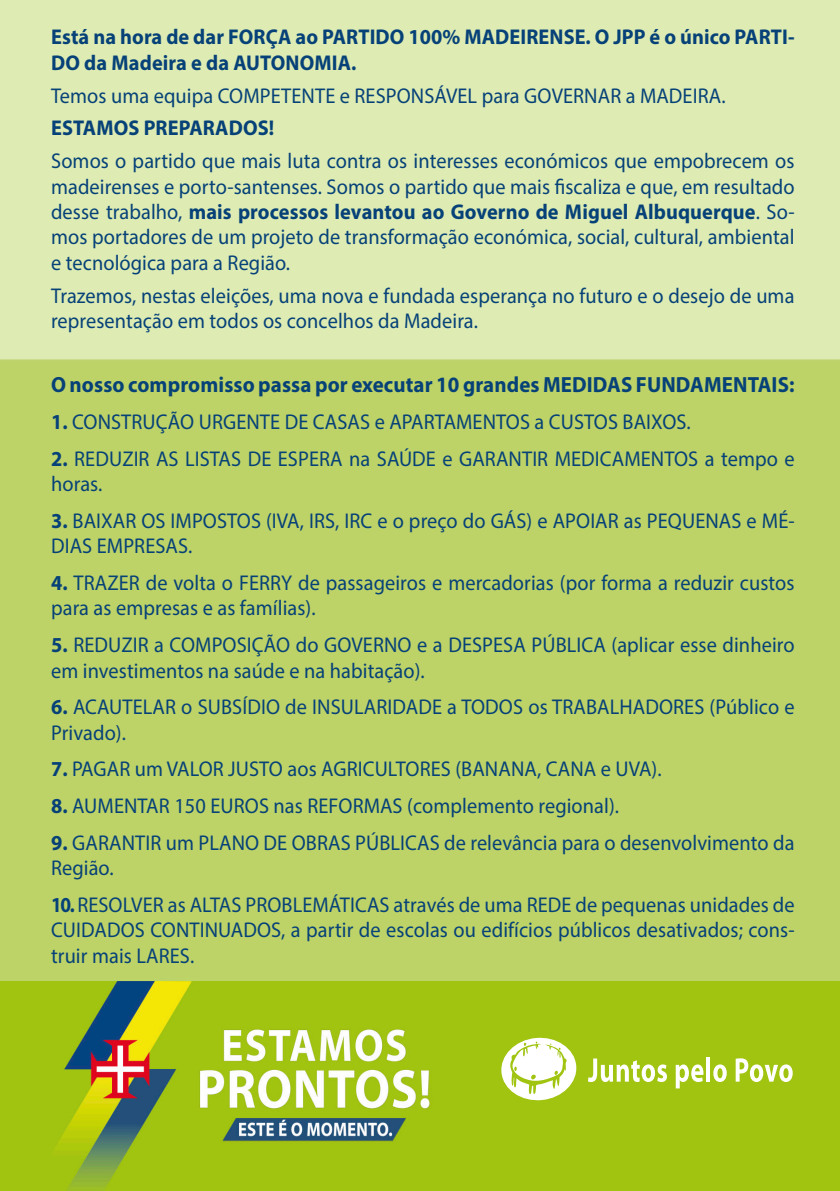
<style>
.page{position:relative;width:840px;height:1191px;background:#fff}
.page>*{position:absolute;margin:0;border:0;box-sizing:border-box;transform-origin:0 0}
.t1{font:700 22px "Myriad Pro";letter-spacing:.005em;color:#064178;scale:.95 1}
.t2{font:21.4px/25.4px "Myriad Pro";letter-spacing:.005em;color:#064178;scale:.95 1}
.t3{font:700 21.4px/25.4px "Myriad Pro";letter-spacing:.005em;color:#064178;scale:.95 1}
.s1{font-weight:700}
</style>
<div class="page">
<img style="left:0;top:0;width:839px;height:1191px">
<svg style="left:499px;top:1036px;width:78px;height:66px"></svg>
<svg style="left:587px;top:1058px;width:79px;height:24px"></svg>
<svg style="left:675px;top:1064px;width:28px;height:24px"></svg>
<hr style="left:706px;top:1057px;width:4px;height:24px;background:#fff">
<svg style="left:713px;top:1064px;width:13px;height:18px"></svg>
<svg style="left:735px;top:1058px;width:57px;height:24px"></svg>
<p class="t3" style="left:51px;top:24px;width:783px">Está na hora de dar FORÇA ao PARTIDO 100% MADEIRENSE. O JPP é o único PARTI-<br>DO da Madeira e da AUTONOMIA.</p>
<p class="t2" style="left:51px;top:82px;width:711px">Temos uma equipa COMPETENTE e RESPONSÁVEL para GOVERNAR a MADEIRA.</p>
<p class="t3" style="left:51px;top:115px;width:236px">ESTAMOS PREPARADOS!</p>
<p class="t2" style="left:51px;top:148px;width:783px;text-align:justify">Somos o partido que mais luta contra os interesses económicos que empobrecem os madeirenses e porto-santenses. Somos o partido que mais fiscaliza e que, em resultado desse trabalho, <span class="s1">mais processos levantou ao Governo de Miguel Albuquerque</span>. So&shy;mos portadores de um projeto de transformação económica, social, cultural, ambiental e tecnológica para a Região.</p>
<p class="t2" style="left:51px;top:282px;width:783px">Trazemos, nestas eleições, uma nova e fundada esperança no futuro e o desejo de uma representação em todos os concelhos da Madeira.</p>
<p class="t1" style="left:51px;top:370px;width:783px">O nosso compromisso passa por executar 10 grandes MEDIDAS FUNDAMENTAIS:</p>
<p class="t2" style="left:51px;top:408px;width:674px"><span class="s1">1.</span> CONSTRUÇÃO URGENTE DE CASAS e APARTAMENTOS a CUSTOS BAIXOS.</p>
<p class="t2" style="left:51px;top:445px;width:783px"><span class="s1">2.</span> REDUZIR AS LISTAS DE ESPERA na SAÚDE e GARANTIR MEDICAMENTOS a tempo e horas.</p>
<p class="t2" style="left:51px;top:507px;width:783px"><span class="s1">3.</span> BAIXAR OS IMPOSTOS (IVA, IRS, IRC e o preço do GÁS) e APOIAR as PEQUENAS e MÉ-<br>DIAS EMPRESAS.</p>
<p class="t2" style="left:51px;top:569px;width:783px"><span class="s1">4.</span> TRAZER de volta o FERRY de passageiros e mercadorias (por forma a reduzir custos para as empresas e as famílias).</p>
<p class="t2" style="left:51px;top:632px;width:783px"><span class="s1">5.</span> REDUZIR a COMPOSIÇÃO do GOVERNO e a DESPESA PÚBLICA (aplicar esse dinheiro em investimentos na saúde e na habitação).</p>
<p class="t2" style="left:51px;top:694px;width:783px"><span class="s1">6.</span> ACAUTELAR o SUBSÍDIO de INSULARIDADE a TODOS os TRABALHADORES (Público e<br>Privado).</p>
<p class="t2" style="left:51px;top:756px;width:643px"><span class="s1">7.</span> PAGAR um VALOR JUSTO aos AGRICULTORES (BANANA, CANA e UVA).</p>
<p class="t2" style="left:51px;top:793px;width:599px"><span class="s1">8.</span> AUMENTAR 150 EUROS nas REFORMAS (complemento regional).</p>
<p class="t2" style="left:51px;top:829px;width:783px"><span class="s1">9.</span> GARANTIR um PLANO DE OBRAS PÚBLICAS de relevância para o desenvolvimento da<br>Região.</p>
<p class="t2" style="left:51px;top:892px;width:783px;text-align:justify"><span class="s1">10.</span> RESOLVER as ALTAS PROBLEMÁTICAS através de uma REDE de pequenas unidades de CUIDADOS CONTINUADOS, a partir de escolas ou edifícios públicos desativados; cons&shy;truir mais LARES.</p>
</div>
